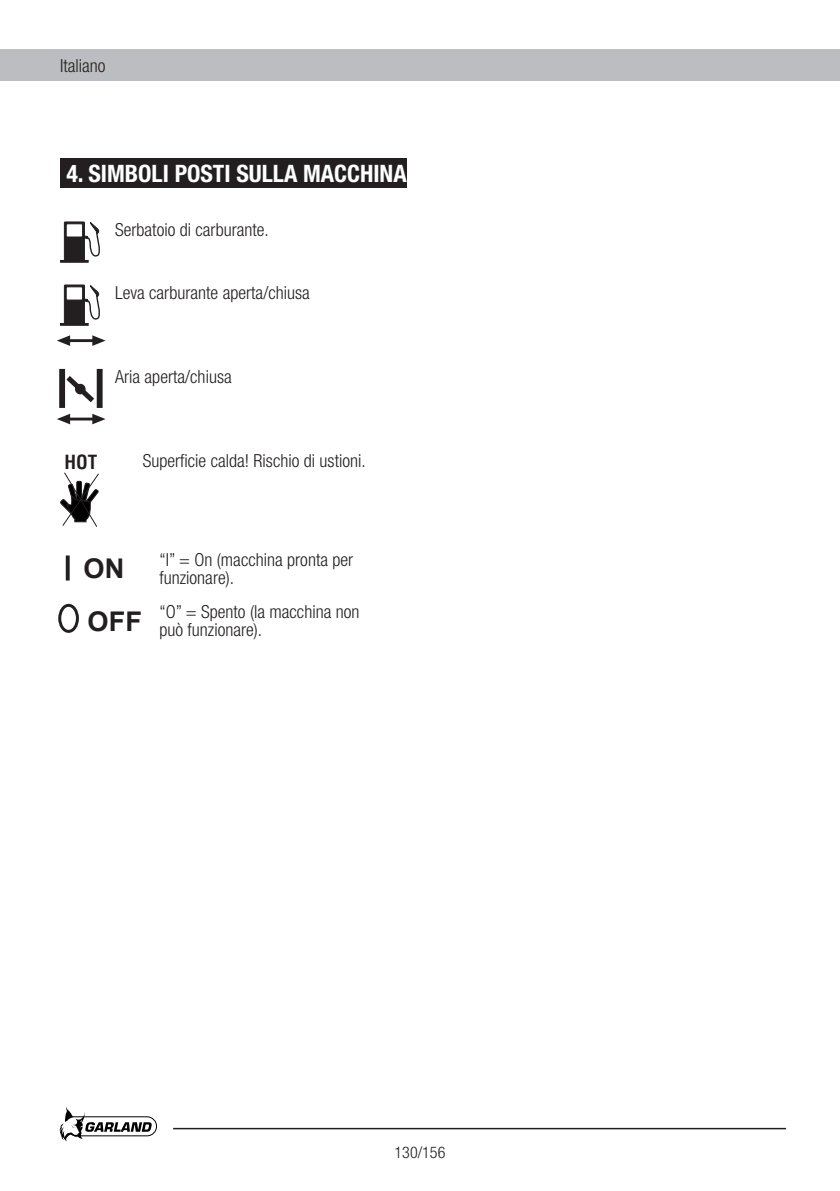
<style>
.page{position:relative;width:840px;height:1191px;background:#fff}
.page>*{position:absolute;margin:0;border:0;box-sizing:border-box;transform-origin:0 0}
.t1{font:700 27.2px "Arial";color:#231f20}
.t2{font:700 condensed 24px "Helvetica Neue";color:#fff}
.t3{font:700 condensed 19px "Helvetica";color:#231f20}
.TEXTO{font:300 condensed 18px/18px "Helvetica Neue";color:#231f20}
.t4{font:300 condensed 16px "Helvetica Neue";color:#231f20}
</style>
<div class="page">
<div style="left:0;top:50px;width:839px;height:31px;background:#bcbdc0"></div>
<svg style="left:59px;top:1107px;width:98px;height:34px"></svg>
<hr style="left:173px;top:1127px;width:612px;height:2px;background:#231f20">
<svg style="left:66px;top:555px;width:4px;height:25px"></svg>
<div style="left:58px;top:604px;width:21px;height:29px;border:3px solid #231f20;border-radius:50%"></div>
<svg style="left:60px;top:472px;width:39px;height:55px"></svg>
<div style="left:64px;top:222px;width:20px;height:40px;background:#231f20"></div>
<div style="left:64px;top:221px;width:21px;height:41px;border:1px solid #231f20"></div>
<div style="left:60px;top:260px;width:29px;height:3px;border:1px solid #231f20"></div>
<div style="left:66px;top:224px;width:17px;height:13px;background:#fff"></div>
<div style="left:66px;top:223px;width:17px;height:14px;border:1px solid #231f20"></div>
<svg style="left:83px;top:222px;width:17px;height:36px"></svg>
<div style="left:64px;top:285px;width:20px;height:40px;background:#231f20"></div>
<div style="left:64px;top:284px;width:21px;height:41px;border:1px solid #231f20"></div>
<div style="left:60px;top:323px;width:29px;height:3px;border:1px solid #231f20"></div>
<div style="left:66px;top:287px;width:17px;height:13px;background:#fff"></div>
<div style="left:66px;top:286px;width:17px;height:14px;border:1px solid #231f20"></div>
<svg style="left:83px;top:285px;width:17px;height:36px"></svg>
<div style="left:59px;top:369px;width:6px;height:39px;border:2px solid #231f20"></div>
<div style="left:97px;top:369px;width:5px;height:39px;border:2px solid #231f20"></div>
<svg style="left:65px;top:375px;width:29px;height:28px"></svg>
<svg style="left:57px;top:414px;width:13px;height:10px"></svg>
<hr style="left:69px;top:417px;width:25px;height:3px;background:#231f20">
<svg style="left:92px;top:414px;width:13px;height:10px"></svg>
<svg style="left:57px;top:335px;width:13px;height:11px"></svg>
<hr style="left:69px;top:339px;width:25px;height:3px;background:#231f20">
<svg style="left:92px;top:335px;width:13px;height:11px"></svg>
<div style="left:61px;top:158px;width:345px;height:29px;background:#231f20"></div>
<p class="TEXTO" style="left:60px;top:57px;width:47px">Italiano</p>
<p class="t2" style="left:66px;top:159px;width:341px">4. SIMBOLI POSTI SULLA MACCHINA</p>
<p class="TEXTO" style="left:115px;top:220px;width:155px">Serbatoio di carburante.</p>
<p class="TEXTO" style="left:115px;top:283px;width:196px">Leva carburante aperta/chiusa</p>
<p class="TEXTO" style="left:115px;top:368px;width:118px">Aria aperta/chiusa</p>
<p class="t3" style="left:65px;top:450px;width:34px">HOT</p>
<p class="TEXTO" style="left:143px;top:451px;width:224px">Superficie calda! Rischio di ustioni.</p>
<p class="TEXTO" style="left:159px;top:550px;width:195px">“I” = On (macchina pronta per</p>
<h1 class="t1" style="left:83px;top:550px;width:42px">ON</h1>
<p class="TEXTO" style="left:159px;top:568px;width:76px">funzionare).</p>
<p class="TEXTO" style="left:88px;top:602px;width:273px;text-indent:72px">“O” = Spento (la macchina non<br><sup>OFF</sup> può funzionare).</p>
<p class="t4" style="left:394px;top:1143px;width:52px">130/156</p>
</div>
